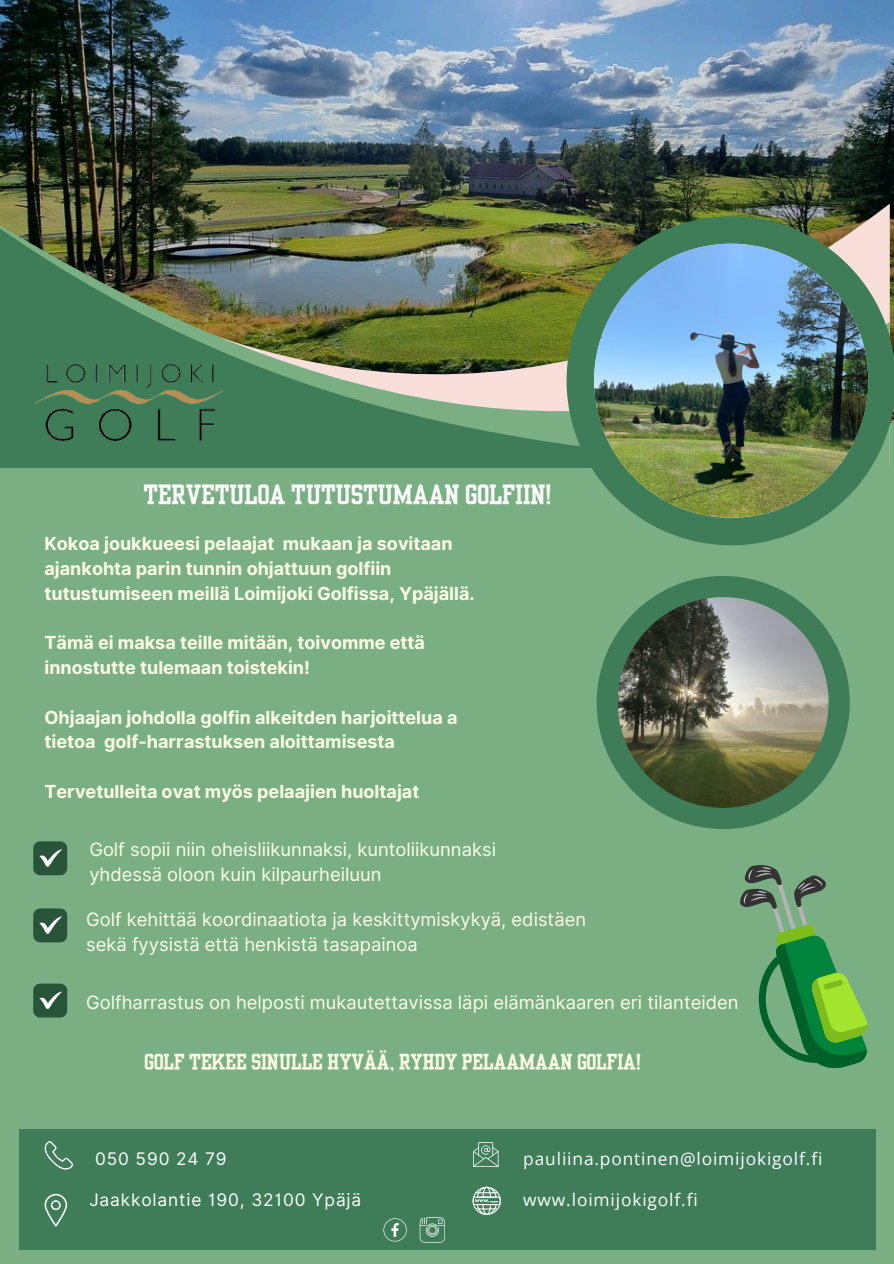
<style>
.page{position:relative;width:894px;height:1264px;background:#fff}
.page>*{position:absolute;margin:0;border:0;box-sizing:border-box;transform-origin:0 0}
.t1{font:22.5px "Yearbook Solid";color:#fdfdfd}
.t2{font:18.3px/24.8px "Inter";color:#fcffe4}
.t3{font:700 18px/24.8px "Inter";color:#fcffe4}
.t4{font:18px "Yearbook Solid";color:#fcffe4}
.t5{font:17.25px "Open Sans";letter-spacing:.05em;color:#fcfffe}
.t6{font:17.25px "Inter";letter-spacing:.05em;color:#fcfffe}
</style>
<div class="page">
<div style="left:0;top:0;width:893px;height:1263px;background:#7aaf84"></div>
<img style="left:0;top:0;width:893px;height:216px">
<img style="left:0;top:204px;width:889px;height:263px">
<img style="left:566px;top:216px;width:327px;height:329px">
<img style="left:594px;top:244px;width:274px;height:274px">
<svg style="left:596px;top:576px;width:253px;height:253px"></svg>
<img style="left:617px;top:597px;width:211px;height:210px">
<svg style="left:740px;top:865px;width:128px;height:204px"></svg>
<svg style="left:33px;top:841px;width:34px;height:34px"></svg>
<svg style="left:33px;top:908px;width:34px;height:34px"></svg>
<img style="left:35px;top:365px;width:187px;height:75px">
<svg style="left:33px;top:983px;width:34px;height:34px"></svg>
<div style="left:19px;top:1129px;width:856px;height:120px;background:#3e7d58"></div>
<svg style="left:45px;top:1141px;width:28px;height:28px"></svg>
<svg style="left:45px;top:1193px;width:22px;height:33px"></svg>
<svg style="left:473px;top:1142px;width:25px;height:24px"></svg>
<svg style="left:472px;top:1186px;width:28px;height:28px"></svg>
<svg style="left:383px;top:1218px;width:23px;height:23px"></svg>
<svg style="left:419px;top:1217px;width:26px;height:25px"></svg>
<p class="t1" style="left:144px;top:479px;width:409px">TERVETULOA TUTUSTUMAAN GOLFIIN!</p>
<p class="t3" style="left:44px;top:531px;width:432px">Kokoa joukkueesi pelaajat mukaan ja sovitaan ajankohta parin tunnin ohjattuun golfiin tutustumiseen meillä Loimijoki Golfissa, Ypäjällä.</p>
<h1 class="t3" style="left:44px;top:630px;width:382px">Tämä ei maksa teille mitään, toivomme että innostutte tulemaan toistekin!</h1>
<h3 class="t3" style="left:44px;top:704px;width:414px">Ohjaajan johdolla golfin alkeitden harjoittelua a tietoa golf-harrastuksen aloittamisesta</h3>
<h3 class="t3" style="left:44px;top:779px;width:376px">Tervetulleita ovat myös pelaajien huoltajat</h3>
<h3 class="t2" style="left:89px;top:837px;width:408px">Golf sopii niin oheisliikunnaksi, kuntoliikunnaksi yhdessä oloon kuin kilpaurheiluun</h3>
<h3 class="t2" style="left:86px;top:906px;width:501px">Golf kehittää koordinaatiota ja keskittymiskykyä, edistäen</h3>
<p class="t2" style="left:86px;top:931px;width:333px">sekä fyysistä että henkistä tasapainoa</p>
<p class="t2" style="left:86px;top:990px;width:653px">Golfharrastus on helposti mukautettavissa läpi elämänkaaren eri tilanteiden</p>
<p class="t4" style="left:145px;top:1049px;width:497px">GOLF TEKEE SINULLE HYVÄÄ, RYHDY PELAAMAAN GOLFIA!</p>
<p class="t6" style="left:95px;top:1148px;width:133px">050 590 24 79</p>
<p class="t6" style="left:89px;top:1189px;width:273px">Jaakkolantie 190, 32100 Ypäjä</p>
<p class="t5" style="left:523px;top:1146px;width:300px">pauliina.pontinen@loimijokigolf.fi</p>
<p class="t5" style="left:523px;top:1187px;width:176px">www.loimijokigolf.fi</p>
</div>
